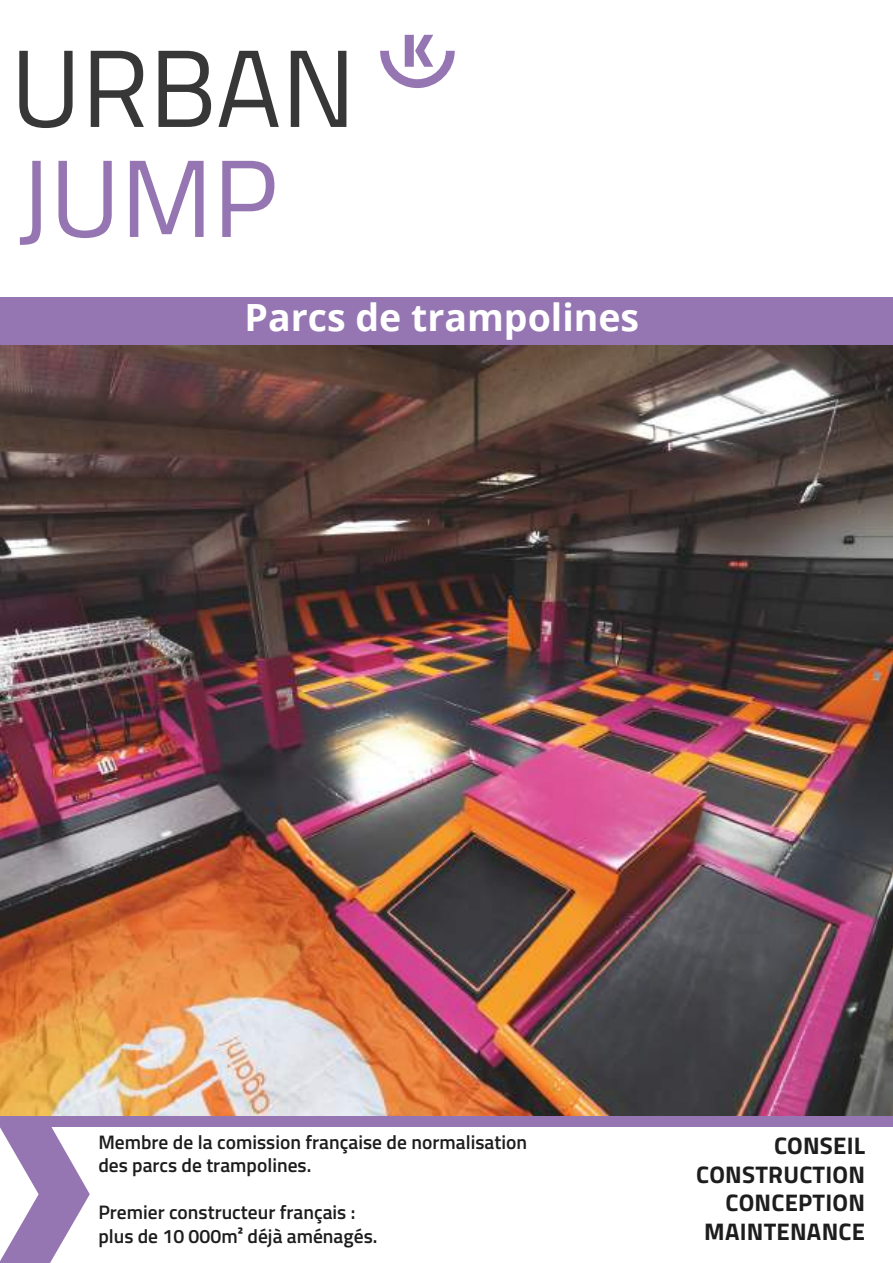
<style>
.page{position:relative;width:893px;height:1263px;background:#fff}
.page>*{position:absolute;margin:0;border:0;box-sizing:border-box;transform-origin:0 0}
.t1{font:700 37.5px "Open Sans";color:#fff}
.t2{font:700 24px/28.8px "Titillium Web";letter-spacing:.01em;color:#1d1d1d;text-align:right}
.t3{font:600 19.5px/23.4px "Titillium Web";color:#1d1d1d}
</style>
<div class="page">
<div style="left:0;top:297px;width:893px;height:48px;background:#9676b2"></div>
<svg style="left:0;top:1127px;width:90px;height:136px"></svg>
<div style="left:0;top:1115px;width:893px;height:12px;background:#9676b2"></div>
<img style="left:0;top:345px;width:893px;height:770px">
<svg style="left:380px;top:35px;width:75px;height:53px"></svg>
<svg style="left:20px;top:161px;width:21px;height:84px"></svg>
<svg style="left:58px;top:161px;width:54px;height:77px"></svg>
<svg style="left:130px;top:161px;width:74px;height:76px"></svg>
<svg style="left:222px;top:161px;width:52px;height:76px"></svg>
<svg style="left:19px;top:51px;width:54px;height:77px"></svg>
<svg style="left:91px;top:51px;width:53px;height:76px"></svg>
<svg style="left:159px;top:51px;width:52px;height:76px"></svg>
<svg style="left:218px;top:51px;width:61px;height:76px"></svg>
<svg style="left:291px;top:51px;width:55px;height:76px"></svg>
<h1 class="t1" style="left:245px;top:290px;width:396px">Parcs de trampolines</h1>
<p class="t3" style="left:98px;top:1129px;width:430px">Membre de la comission française de normalisation des parcs de trampolines.</p>
<p class="t3" style="left:98px;top:1199px;width:281px">Premier constructeur français : plus de 10 000m² déjà aménagés.</p>
<p class="t2" style="left:696px;top:1130px;width:170px">CONSEIL<br>CONSTRUCTION<br>CONCEPTION<br>MAINTENANCE</p>
</div>
